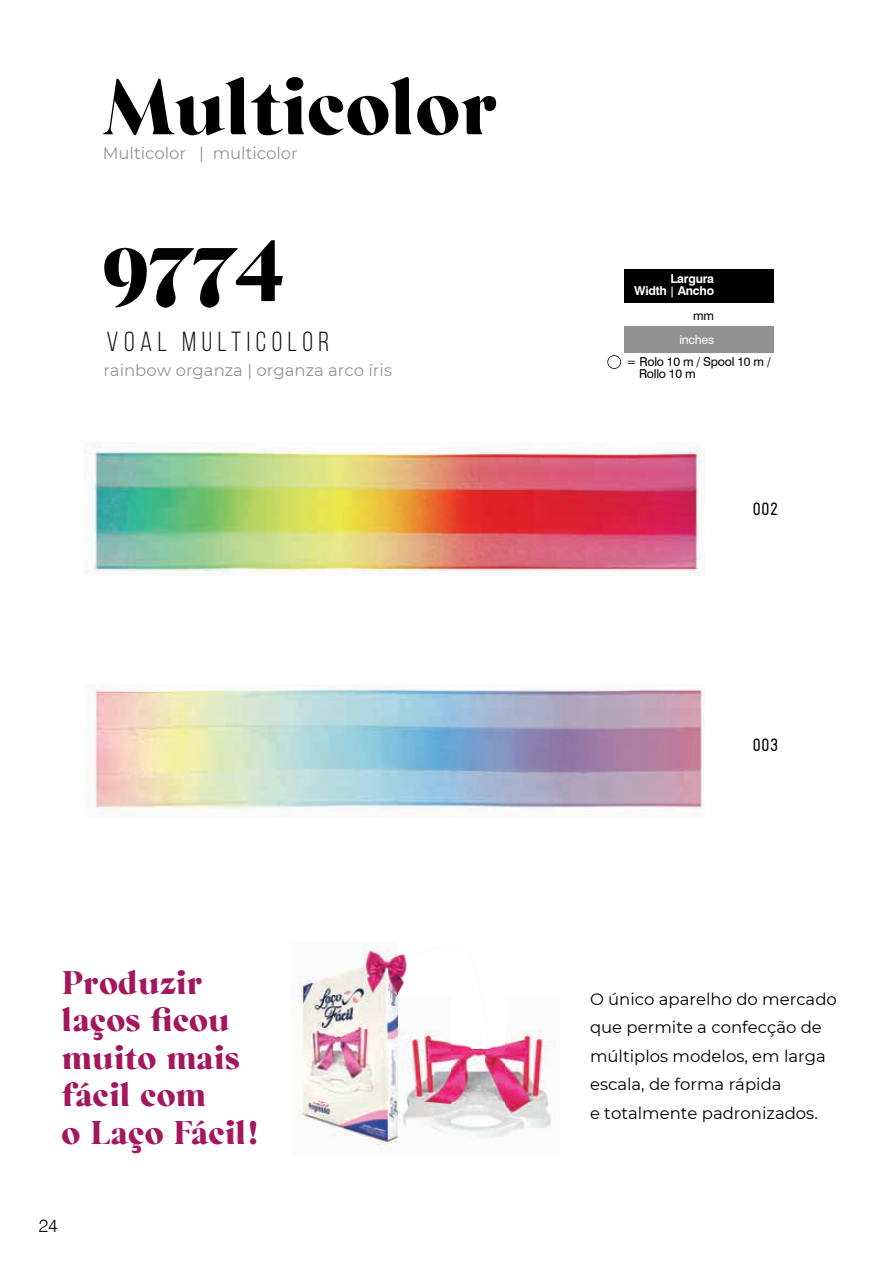
<style>
.page{position:relative;width:893px;height:1263px;background:#fff}
.page>*{position:absolute;margin:0;border:0;box-sizing:border-box;transform-origin:0 0}
.t1{font:700 73.95px/151.1px "Regatto";color:#000001}
.t2{font:700 31.2px/37.5px "Regatto";color:#a3175f}
.t3{font:27.6px "Bebas Neue";letter-spacing:.2em;color:#111416}
.t4{font:condensed 18px "Gravur";color:#000001}
.t5{font:300 18px "Swiss 721 BT";color:#000001}
.t6{font:16.5px/28.5px "Montserrat";color:#000001}
.t7{font:16.5px "Montserrat";color:#939595}
.t8{font:12.3px/11.6px "Swiss 721 BT";letter-spacing:-.02em;color:#000001}
.t9{font:700 12.3px/12.3px "Swiss 721 BT";letter-spacing:-.02em;color:#fff;text-align:right}
.t10{font:12.3px "Swiss 721 BT";letter-spacing:-.02em;color:#fff}
.s1{font-size:10.95px}
</style>
<div class="page">
<img style="left:84px;top:443px;width:621px;height:133px">
<img style="left:87px;top:685px;width:618px;height:133px">
<img style="left:291px;top:944px;width:264px;height:210px">
<div style="left:624px;top:326px;width:149px;height:26px;background:#919192"></div>
<div style="left:624px;top:269px;width:150px;height:34px;background:#000001"></div>
<svg style="left:607px;top:355px;width:14px;height:14px"></svg>
<h1 class="t1" style="left:103px;top:32px;width:397px">Multicolor<br>9774</h1>
<p class="t7" style="left:103px;top:142px;width:197px">Multicolor | multicolor</p>
<h3 class="t3" style="left:107px;top:327px;width:224px">Voal MULTICOLOR</h3>
<p class="t7" style="left:103px;top:359px;width:290px">rainbow organza | organza arco íris</p>
<h2 class="t2" style="left:62px;top:964px;width:197px">Produzir laços ficou muito mais fácil com<br>o Laço Fácil!</h2>
<p class="t5" style="left:39px;top:1215px;width:21px">24</p>
<p class="t9" style="left:634px;top:272px;width:82px">Largura<br>Width <span class="s1">|</span> Ancho</p>
<p class="t8" style="left:693px;top:310px;width:22px">mm</p>
<p class="t10" style="left:679px;top:332px;width:36px">inches</p>
<p class="t8" style="left:639px;top:356px;width:133px;text-indent:-13px">= Rolo 10 m / Spool 10 m /<br>Rollo 10 m</p>
<p class="t4" style="left:752px;top:499px;width:27px">002</p>
<p class="t4" style="left:752px;top:735px;width:27px">003</p>
<p class="t6" style="left:590px;top:984px;width:248px">O único aparelho do mercado que permite a confecção de múltiplos modelos, em larga escala, de forma rápida<br>e totalmente padronizados.</p>
</div>
